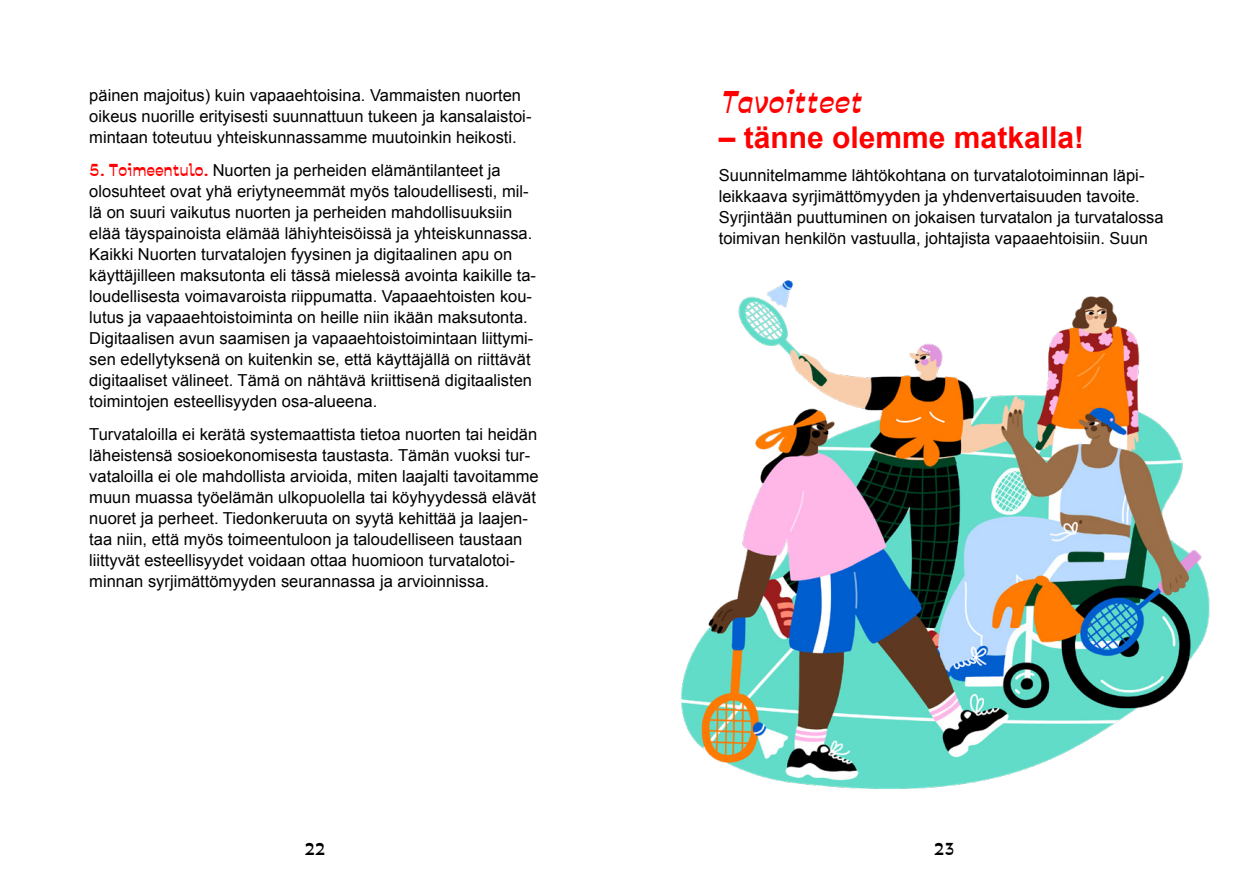
<style>
.page{position:relative;width:1259px;height:893px;background:#fff}
.page>*{position:absolute;margin:0;border:0;box-sizing:border-box;transform-origin:0 0}
.O1{font:700 30px "Arial";color:#f00}
.O1-2{font:30px "Savate Italique";color:#f00}
.Leipis{font:16.5px/21px "Arial";color:#000}
.t1{font:16.5px "Savate";color:#000}
.s1{font-family:"Savate";color:#f00}
</style>
<div class="page">
<img style="left:681px;top:280px;width:529px;height:509px">
<p class="Leipis" style="left:89px;top:85px;width:444px">päinen majoitus) kuin vapaaehtoisina. Vammaisten nuorten oikeus nuorille erityisesti suunnattuun tukeen ja kansalaistoi&shy;mintaan toteutuu yhteiskunnassamme muutoinkin heikosti.</p>
<p class="Leipis" style="left:89px;top:160px;width:448px"><span class="s1">5. Toimeentulo.</span> Nuorten ja perheiden elämäntilanteet ja olosuhteet ovat yhä eriytyneemmät myös taloudellisesti, mil&shy;lä on suuri vaikutus nuorten ja perheiden mahdollisuuksiin elää täyspainoista elämää lähiyhteisöissä ja yhteiskunnassa.<br>Kaikki Nuorten turvatalojen fyysinen ja digitaalinen apu on käyttäjilleen maksutonta eli tässä mielessä avointa kaikille ta&shy;loudellisesta voimavaroista riippumatta. Vapaaehtoisten kou&shy;lutus ja vapaaehtoistoiminta on heille niin ikään maksutonta.<br>Digitaalisen avun saamisen ja vapaaehtoistoimintaan liittymi&shy;sen edellytyksenä on kuitenkin se, että käyttäjällä on riittävät digitaaliset välineet. Tämä on nähtävä kriittisenä digitaalisten toimintojen esteellisyyden osa-alueena.</p>
<p class="Leipis" style="left:89px;top:424px;width:451px">Turvataloilla ei kerätä systemaattista tietoa nuorten tai heidän läheistensä sosioekonomisesta taustasta. Tämän vuoksi tur&shy;vataloilla ei ole mahdollista arvioida, miten laajalti tavoitamme muun muassa työelämän ulkopuolella tai köyhyydessä elävät nuoret ja perheet. Tiedonkeruuta on syytä kehittää ja laajen&shy;taa niin, että myös toimeentuloon ja taloudelliseen taustaan liittyvät esteellisyydet voidaan ottaa huomioon turvatalotoi&shy;minnan syrjimättömyyden seurannassa ja arvioinnissa.</p>
<h1 class="O1-2" style="left:719px;top:83px;width:144px">Tavoitteet</h1>
<h1 class="O1" style="left:719px;top:117px;width:367px">– tänne olemme matkalla!</h1>
<p class="Leipis" style="left:719px;top:165px;width:446px">Suunnitelmamme lähtökohtana on turvatalotoiminnan läpi&shy;leikkaava syrjimättömyyden ja yhdenvertaisuuden tavoite.<br>Syrjintään puuttuminen on jokaisen turvatalon ja turvatalossa toimivan henkilön vastuulla, johtajista vapaaehtoisiin. Suun</p>
<p class="t1" style="left:304px;top:839px;width:22px">22</p>
<p class="t1" style="left:934px;top:839px;width:22px">23</p>
</div>
